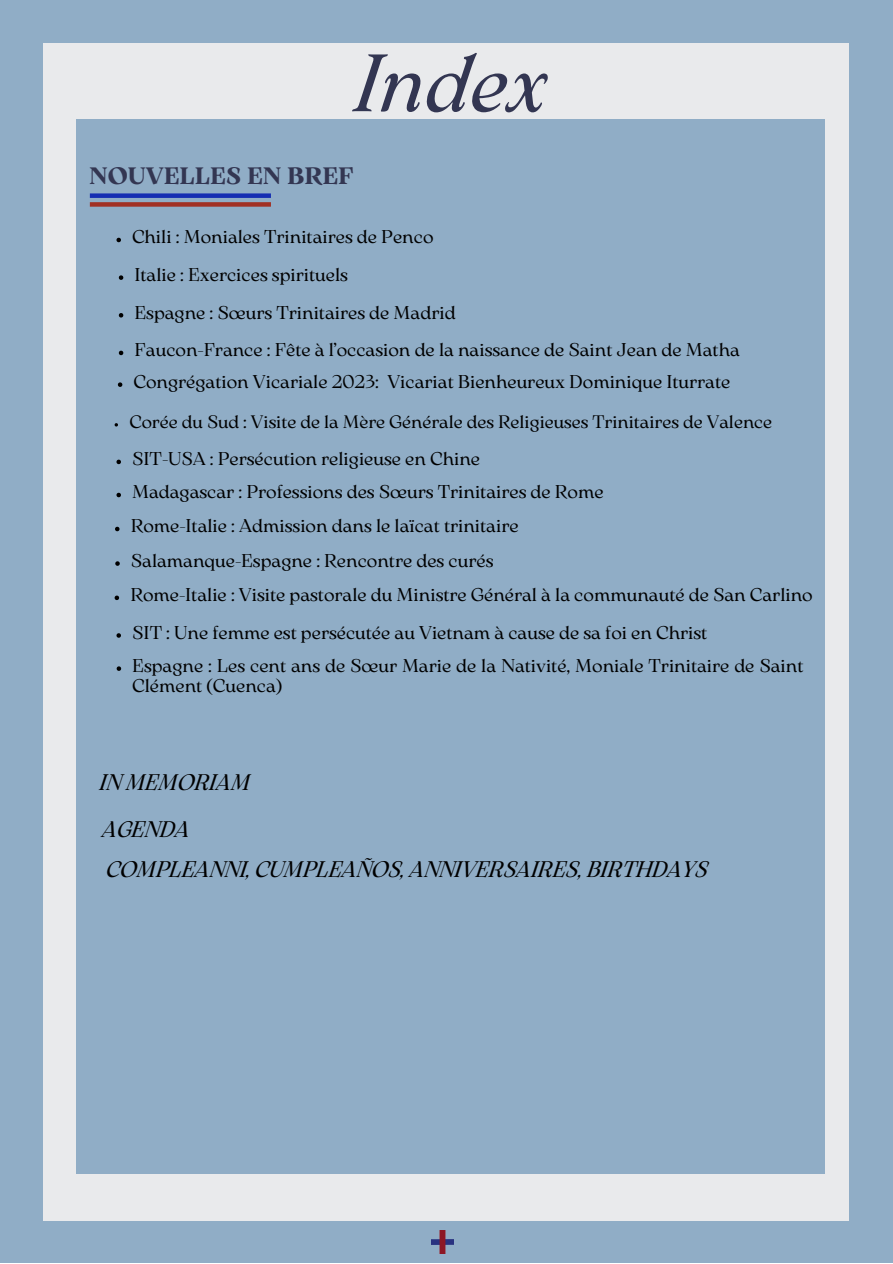
<style>
.page{position:relative;width:893px;height:1264px;background:#fff}
.page>*{position:absolute;margin:0;border:0;box-sizing:border-box;transform-origin:0 0}
.t1{font:italic 81px "Arsenica Antiqua";color:#333652}
.t2{font:700 23.7px "Arsenica Antiqua";color:#333652}
.t3{font:italic 22.5px "Arsenica Antiqua";color:#000}
.t4{font:18.45px/20.2px "Arsenica Antiqua";color:#000}
.t5{font:18px "Arsenica Antiqua";color:#000}
</style>
<div class="page">
<div style="left:0;top:0;width:892px;height:1262px;background:#90adc6"></div>
<div style="left:43px;top:43px;width:806px;height:1177px;background:#e9eaec"></div>
<div style="left:76px;top:119px;width:748px;height:1054px;background:#90adc6"></div>
<div style="left:90px;top:193px;width:181px;height:5px;background:#152eb2"></div>
<div style="left:90px;top:202px;width:181px;height:5px;background:#a13024"></div>
<img style="left:431px;top:1230px;width:22px;height:23px">
<svg style="left:118px;top:382px;width:4px;height:5px"></svg>
<svg style="left:119px;top:275px;width:4px;height:5px"></svg>
<svg style="left:119px;top:351px;width:4px;height:4px"></svg>
<svg style="left:116px;top:238px;width:5px;height:4px"></svg>
<svg style="left:116px;top:459px;width:5px;height:5px"></svg>
<svg style="left:119px;top:313px;width:4px;height:4px"></svg>
<svg style="left:116px;top:493px;width:5px;height:4px"></svg>
<svg style="left:115px;top:527px;width:4px;height:4px"></svg>
<svg style="left:115px;top:561px;width:5px;height:5px"></svg>
<svg style="left:115px;top:595px;width:4px;height:5px"></svg>
<svg style="left:116px;top:633px;width:5px;height:4px"></svg>
<svg style="left:117px;top:666px;width:4px;height:5px"></svg>
<p class="t1" style="left:354px;top:53px;width:193px">Index</p>
<p class="t2" style="left:89px;top:167px;width:266px">NOUVELLES EN BREF</p>
<p class="t4" style="left:132px;top:228px;width:303px">Chili : Moniales Trinitaires de Penco</p>
<p class="t4" style="left:134px;top:266px;width:215px">Italie : Exercices spirituels</p>
<p class="t4" style="left:134px;top:304px;width:323px">Espagne : Sœurs Trinitaires de Madrid</p>
<p class="t4" style="left:135px;top:341px;width:606px">Faucon-France : Fête à l’occasion de la naissance de Saint Jean de Matha</p>
<p class="t4" style="left:133px;top:373px;width:598px">Congrégation Vicariale 2023: Vicariat Bienheureux Dominique Iturrate</p>
<p class="t5" style="left:129px;top:415px;width:644px">Corée du Sud : Visite de la Mère Générale des Religieuses Trinitaires de Valence</p>
<p class="t4" style="left:132px;top:450px;width:349px">SIT-USA : Persécution religieuse en Chine</p>
<p class="t4" style="left:132px;top:483px;width:473px">Madagascar : Professions des Sœurs Trinitaires de Rome</p>
<p class="t4" style="left:131px;top:517px;width:389px">Rome-Italie : Admission dans le laïcat trinitaire</p>
<p class="t4" style="left:131px;top:552px;width:364px">Salamanque-Espagne : Rencontre des curés</p>
<p class="t4" style="left:130px;top:586px;width:683px">Rome-Italie : Visite pastorale du Ministre Général à la communauté de San Carlino</p>
<p class="t4" style="left:132px;top:624px;width:576px">SIT : Une femme est persécutée au Vietnam à cause de sa foi en Christ</p>
<p class="t4" style="left:132px;top:657px;width:672px">Espagne : Les cent ans de Sœur Marie de la Nativité, Moniale Trinitaire de Saint<br>Clément (Cuenca)</p>
<p class="t3" style="left:99px;top:774px;width:152px">IN MEMORIAM</p>
<p class="t3" style="left:102px;top:821px;width:89px">AGENDA</p>
<p class="t3" style="left:106px;top:860px;width:602px">COMPLEANNI, CUMPLEAÑOS, ANNIVERSAIRES, BIRTHDAYS</p>
</div>
